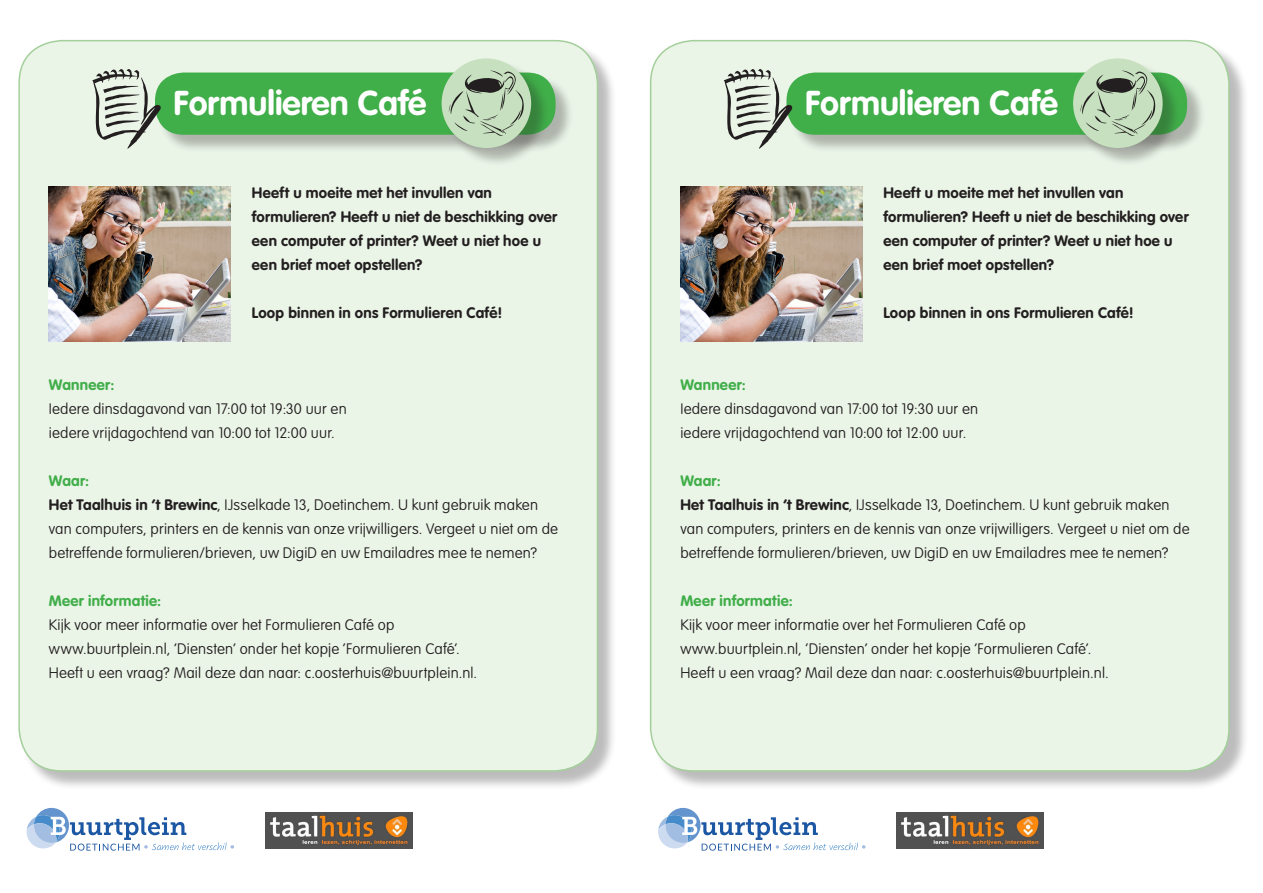
<style>
.page{position:relative;width:1263px;height:893px;background:#fff}
.page>*{position:absolute;margin:0;border:0;box-sizing:border-box;transform-origin:0 0}
.t1{font:700 34.05px "VAG Rounded Std";color:#fff}
.t2{font:100 15px/24px "VAG Rounded Std";letter-spacing:.01em;color:#231f20}
.t3{font:700 15px/24px "VAG Rounded Std";letter-spacing:.02em;color:#231f20}
.s1{font-weight:700;color:#40ae49}
.s2{font-weight:700}
</style>
<div class="page">
<div style="left:21px;top:42px;width:596px;height:748px;background:#231f20;opacity:.3"></div>
<div style="left:19px;top:41px;width:578px;height:730px;background:#eaf4e7;border-radius:43px"></div>
<img style="left:49px;top:186px;width:182px;height:156px">
<div style="left:157px;top:75px;width:417px;height:79px;background:#231f20;opacity:.3"></div>
<div style="left:155px;top:73px;width:401px;height:62px;background:#40ae49;border-radius:28px"></div>
<svg style="left:92px;top:69px;width:69px;height:80px"></svg>
<div style="left:444px;top:61px;width:106px;height:106px;background:#231f20;opacity:.3"></div>
<div style="left:442px;top:58px;width:89px;height:90px;background:#c7e0bf;border-radius:50%"></div>
<svg style="left:449px;top:70px;width:75px;height:66px"></svg>
<svg style="left:26px;top:808px;width:208px;height:43px"></svg>
<img style="left:265px;top:812px;width:147px;height:37px">
<div style="left:652px;top:42px;width:596px;height:748px;background:#231f20;opacity:.3"></div>
<div style="left:651px;top:41px;width:578px;height:730px;background:#eaf4e7;border-radius:43px"></div>
<img style="left:680px;top:186px;width:182px;height:156px">
<div style="left:789px;top:75px;width:417px;height:79px;background:#231f20;opacity:.3"></div>
<div style="left:786px;top:73px;width:401px;height:62px;background:#40ae49;border-radius:28px"></div>
<svg style="left:724px;top:69px;width:68px;height:80px"></svg>
<div style="left:1075px;top:61px;width:106px;height:106px;background:#231f20;opacity:.3"></div>
<div style="left:1073px;top:58px;width:90px;height:90px;background:#c7e0bf;border-radius:50%"></div>
<svg style="left:1080px;top:70px;width:75px;height:66px"></svg>
<svg style="left:658px;top:808px;width:207px;height:43px"></svg>
<img style="left:896px;top:812px;width:147px;height:37px">
<p class="t1" style="left:174px;top:83px;width:254px">Formulieren Café</p>
<p class="t3" style="left:252px;top:181px;width:307px">Heeft u moeite met het invullen van formulieren? Heeft u niet de beschikking over een computer of printer? Weet u niet hoe u een brief moet opstellen?</p>
<p class="t3" style="left:252px;top:301px;width:252px">Loop binnen in ons Formulieren Café!</p>
<p class="t2" style="left:49px;top:373px;width:299px"><span class="s1">Wanneer:<br></span>Iedere dinsdagavond van 17:00 tot 19:30 uur en iedere vrijdagochtend van 10:00 tot 12:00 uur.</p>
<p class="t2" style="left:49px;top:469px;width:511px"><span class="s1">Waar:<br></span><span class="s2">Het Taalhuis in ‘t Brewinc</span>, IJsselkade 13, Doetinchem. U kunt gebruik maken van computers, printers en de kennis van onze vrijwilligers. Vergeet u niet om de betreffende formulieren/brieven, uw DigiD en uw Emailadres mee te nemen?</p>
<p class="t2" style="left:49px;top:589px;width:430px"><span class="s1">Meer informatie:<br></span>Kijk voor meer informatie over het Formulieren Café op www.buurtplein.nl, ‘Diensten’ onder het kopje ‘Formulieren Café’.<br>Heeft u een vraag? Mail deze dan naar: c.oosterhuis@buurtplein.nl.</p>
<p class="t1" style="left:805px;top:83px;width:254px">Formulieren Café</p>
<p class="t3" style="left:883px;top:181px;width:307px">Heeft u moeite met het invullen van formulieren? Heeft u niet de beschikking over een computer of printer? Weet u niet hoe u een brief moet opstellen?</p>
<p class="t3" style="left:883px;top:301px;width:252px">Loop binnen in ons Formulieren Café!</p>
<p class="t2" style="left:680px;top:373px;width:299px"><span class="s1">Wanneer:<br></span>Iedere dinsdagavond van 17:00 tot 19:30 uur en iedere vrijdagochtend van 10:00 tot 12:00 uur.</p>
<p class="t2" style="left:680px;top:469px;width:511px"><span class="s1">Waar:<br></span><span class="s2">Het Taalhuis in ‘t Brewinc</span>, IJsselkade 13, Doetinchem. U kunt gebruik maken van computers, printers en de kennis van onze vrijwilligers. Vergeet u niet om de betreffende formulieren/brieven, uw DigiD en uw Emailadres mee te nemen?</p>
<p class="t2" style="left:680px;top:589px;width:430px"><span class="s1">Meer informatie:<br></span>Kijk voor meer informatie over het Formulieren Café op www.buurtplein.nl, ‘Diensten’ onder het kopje ‘Formulieren Café’.<br>Heeft u een vraag? Mail deze dan naar: c.oosterhuis@buurtplein.nl.</p>
</div>
